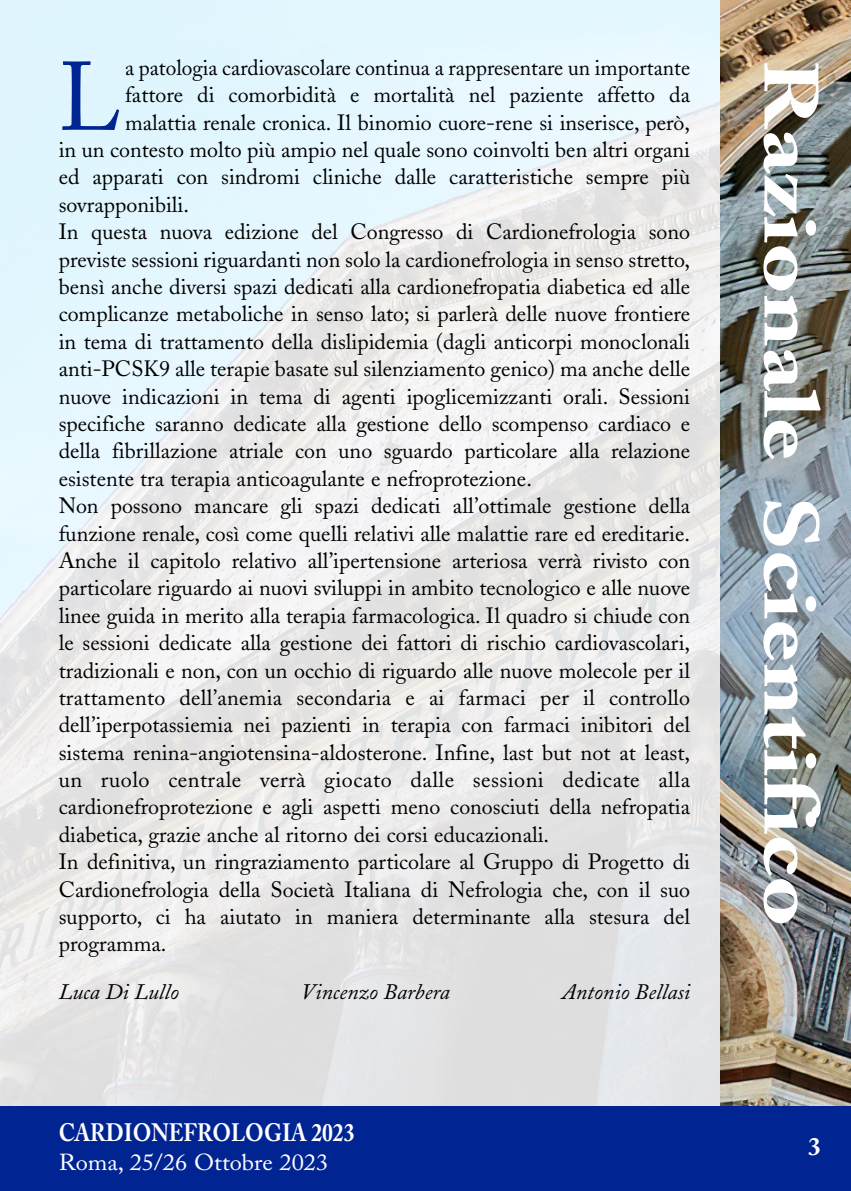
<style>
.page{position:relative;width:851px;height:1191px;background:#fff}
.page>*{position:absolute;margin:0;border:0;box-sizing:border-box;transform-origin:0 0}
.t1{font:96.2px "Adobe Caslon";color:#002492}
.t2{font:700 76px "Adobe Caslon";color:#fff;scale:1.25 1}
.t3{font:700 25px "Adobe Caslon";color:#fff;scale:.86 1}
.t4{font:700 25px "Adobe Caslon";color:#fff}
.t5{font:23px "Adobe Caslon";color:#fff;scale:1.06 1}
.t6{font:22px "Adobe Caslon";color:#000}
.t7{font:22px "Adobe Caslon";letter-spacing:.02em;color:#000}
.t8{font:italic 22px "Adobe Caslon";color:#000}
</style>
<div class="page">
<img style="left:0;top:0;width:720px;height:1106px">
<img style="left:720px;top:0;width:130px;height:1106px">
<div style="left:0;top:1106px;width:850px;height:85px;background:#002492"></div>
<h1 class="t1" style="left:59px;top:62px;width:63px">L</h1>
<p class="t6" style="left:125px;top:59px;width:566px">a patologia cardiovascolare continua a rappresentare un importante</p>
<p class="t6" style="left:125px;top:87px;width:566px">fattore di comorbidità e mortalità nel paziente affetto da</p>
<p class="t6" style="left:125px;top:114px;width:566px">malattia renale cronica. Il binomio cuore-rene si inserisce, però,</p>
<p class="t6" style="left:59px;top:141px;width:632px">in un contesto molto più ampio nel quale sono coinvolti ben altri organi</p>
<p class="t6" style="left:59px;top:169px;width:632px">ed apparati con sindromi cliniche dalle caratteristiche sempre più</p>
<p class="t6" style="left:59px;top:196px;width:132px">sovrapponibili.</p>
<p class="t6" style="left:59px;top:224px;width:632px">In questa nuova edizione del Congresso di Cardionefrologia sono</p>
<p class="t6" style="left:59px;top:251px;width:632px">previste sessioni riguardanti non solo la cardionefrologia in senso stretto,</p>
<p class="t6" style="left:59px;top:278px;width:632px">bensì anche diversi spazi dedicati alla cardionefropatia diabetica ed alle</p>
<p class="t6" style="left:59px;top:306px;width:632px">complicanze metaboliche in senso lato; si parlerà delle nuove frontiere</p>
<p class="t6" style="left:59px;top:333px;width:632px">in tema di trattamento della dislipidemia (dagli anticorpi monoclonali</p>
<p class="t6" style="left:59px;top:361px;width:632px">anti-PCSK9 alle terapie basate sul silenziamento genico) ma anche delle</p>
<p class="t6" style="left:59px;top:388px;width:632px">nuove indicazioni in tema di agenti ipoglicemizzanti orali. Sessioni</p>
<p class="t6" style="left:59px;top:415px;width:632px">specifiche saranno dedicate alla gestione dello scompenso cardiaco e</p>
<p class="t6" style="left:59px;top:443px;width:632px">della fibrillazione atriale con uno sguardo particolare alla relazione</p>
<p class="t6" style="left:59px;top:470px;width:474px">esistente tra terapia anticoagulante e nefroprotezione.</p>
<p class="t6" style="left:59px;top:497px;width:632px">Non possono mancare gli spazi dedicati all’ottimale gestione della</p>
<p class="t6" style="left:59px;top:525px;width:632px">funzione renale, così come quelli relativi alle malattie rare ed ereditarie.</p>
<p class="t6" style="left:59px;top:552px;width:632px">Anche il capitolo relativo all’ipertensione arteriosa verrà rivisto con</p>
<p class="t6" style="left:59px;top:580px;width:632px">particolare riguardo ai nuovi sviluppi in ambito tecnologico e alle nuove</p>
<p class="t6" style="left:59px;top:607px;width:632px">linee guida in merito alla terapia farmacologica. Il quadro si chiude con</p>
<p class="t6" style="left:59px;top:634px;width:632px">le sessioni dedicate alla gestione dei fattori di rischio cardiovascolari,</p>
<p class="t6" style="left:59px;top:662px;width:632px">tradizionali e non, con un occhio di riguardo alle nuove molecole per il</p>
<p class="t6" style="left:59px;top:689px;width:632px">trattamento dell’anemia secondaria e ai farmaci per il controllo</p>
<p class="t6" style="left:59px;top:716px;width:632px">dell’iperpotassiemia nei pazienti in terapia con farmaci inibitori del</p>
<p class="t6" style="left:59px;top:744px;width:632px">sistema renina-angiotensina-aldosterone. Infine, last but not at least,</p>
<p class="t7" style="left:59px;top:771px;width:632px">un ruolo centrale verrà giocato dalle sessioni dedicate alla</p>
<p class="t6" style="left:59px;top:799px;width:632px">cardionefroprotezione e agli aspetti meno conosciuti della nefropatia</p>
<p class="t6" style="left:59px;top:826px;width:492px">diabetica, grazie anche al ritorno dei corsi educazionali.</p>
<p class="t6" style="left:59px;top:853px;width:632px">In definitiva, un ringraziamento particolare al Gruppo di Progetto di</p>
<p class="t6" style="left:59px;top:881px;width:632px">Cardionefrologia della Società Italiana di Nefrologia che, con il suo</p>
<p class="t6" style="left:59px;top:908px;width:632px">supporto, ci ha aiutato in maniera determinante alla stesura del</p>
<p class="t6" style="left:59px;top:935px;width:109px">programma.</p>
<p class="t8" style="left:59px;top:984px;width:121px">Luca Di Lullo</p>
<p class="t8" style="left:562px;top:984px;width:130px">Antonio Bellasi</p>
<p class="t8" style="left:301px;top:984px;width:150px">Vincenzo Barbera</p>
<p class="t3" style="left:59px;top:1122px;width:345px">CARDIONEFROLOGIA 2023</p>
<p class="t5" style="left:59px;top:1153px;width:256px">Roma, 25/26 Ottobre 2023</p>
<h2 class="t2" style="left:820px;top:59px;width:695px;rotate:90deg">Razionale Scientifico</h2>
<p class="t4" style="left:808px;top:1136px;width:14px">3</p>
</div>
